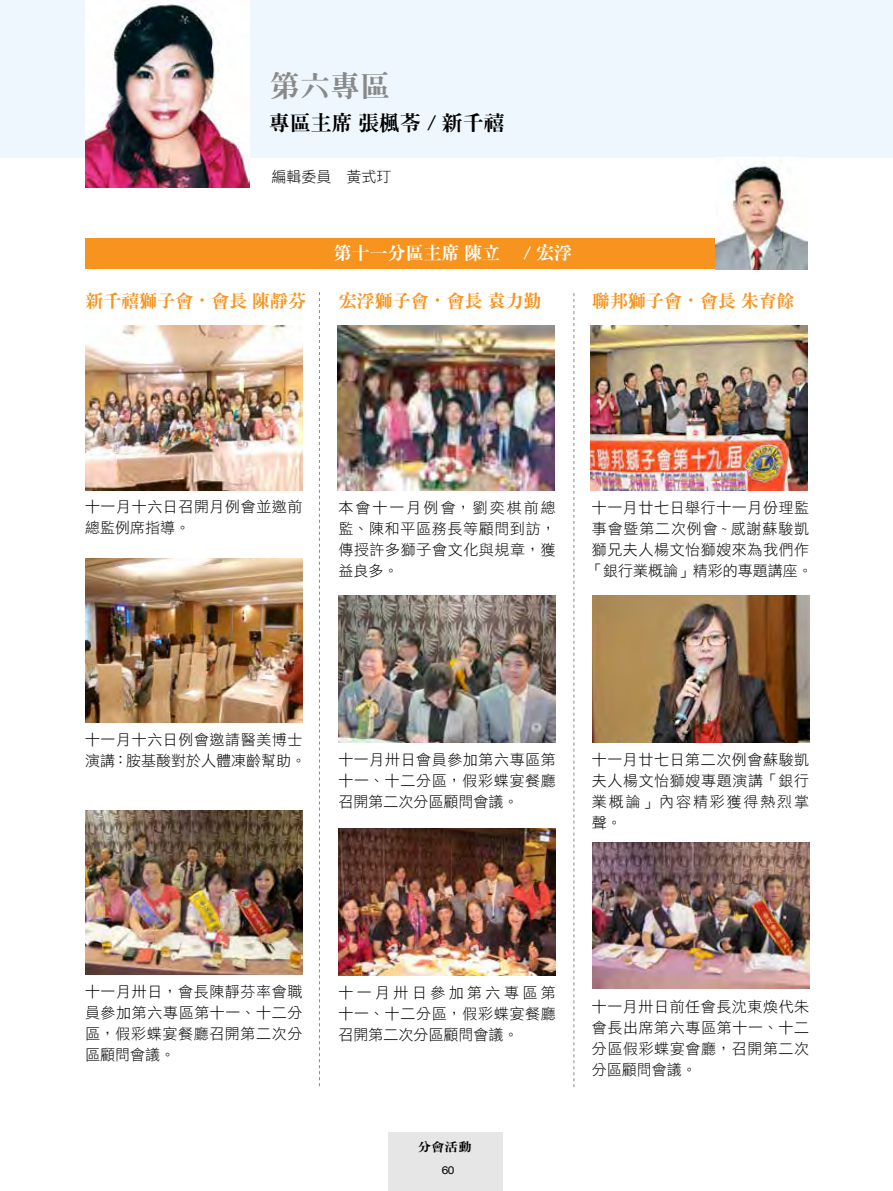
<style>
.page{position:relative;width:893px;height:1191px;background:#fff}
.page>*{position:absolute;margin:0;border:0;box-sizing:border-box;transform-origin:0 0}
.t1{font:30px "DF Ming XB HK BF";color:#898989}
.t2{font:21px "DF Ming XB HK BF";color:#000}
.t3{font:18px "DF Ming XB HK BF";color:#f7941f}
.t4{font:18px "DF Ming XB HK BF";color:#fff}
.t5{font:15px/21px "DF Hei Std W3";letter-spacing:.04em;color:#000;text-align:justify}
.t6{font:12.15px "DF Ming XB HK BF";color:#000;scale:1.11 1}
.t7{font:10.8px "Arial";color:#000;scale:1.11 1}
</style>
<div class="page">
<div style="left:388px;top:1132px;width:114px;height:59px;background:#e6e6e6"></div>
<div style="left:0;top:0;width:893px;height:157px;background:#edf7fd"></div>
<div style="left:85px;top:238px;width:723px;height:31px;background:#f7941f"></div>
<img style="left:85px;top:0;width:164px;height:187px">
<img style="left:715px;top:162px;width:92px;height:107px">
<svg style="left:319px;top:292px;width:1px;height:794px"></svg>
<svg style="left:573px;top:293px;width:1px;height:794px"></svg>
<img style="left:86px;top:326px;width:216px;height:164px">
<img style="left:86px;top:558px;width:216px;height:165px">
<img style="left:86px;top:810px;width:216px;height:164px">
<img style="left:338px;top:326px;width:216px;height:164px">
<img style="left:591px;top:326px;width:217px;height:164px">
<img style="left:339px;top:595px;width:217px;height:147px">
<img style="left:339px;top:829px;width:217px;height:146px">
<img style="left:592px;top:595px;width:217px;height:147px">
<img style="left:592px;top:842px;width:217px;height:147px">
<h1 class="t1" style="left:270px;top:70px;width:121px">第六專區</h1>
<h2 class="t2" style="left:269px;top:112px;width:237px">專區主席 張楓苓 / 新千禧</h2>
<p class="t5" style="left:272px;top:166px;width:121px">編輯委員　黃式玎</p>
<p class="t4" style="left:334px;top:243px;width:240px">第十一分區主席 陳立錩 / 宏浮</p>
<p class="t3" style="left:86px;top:292px;width:222px">新千禧獅子會．會長 陳靜芬</p>
<p class="t3" style="left:339px;top:292px;width:204px">宏浮獅子會．會長 袁力勤</p>
<p class="t3" style="left:592px;top:292px;width:204px">聯邦獅子會．會長 朱育餘</p>
<p class="t5" style="left:85px;top:496px;width:219px">十一月十六日召開月例會並邀前總監例席指導。</p>
<p class="t5" style="left:338px;top:496px;width:219px">本會十一月例會，劉奕棋前總監、陳和平區務長等顧問到訪，傳授許多獅子會文化與規章，獲益良多。</p>
<p class="t5" style="left:588px;top:496px;width:226px;text-align:left">十一月廿七日舉行十一月份理監事會暨第二次例會 ~ 感謝蘇駿凱獅兄夫人楊文怡獅嫂來為我們作「銀行業概論」精彩的專題講座。</p>
<p class="t5" style="left:85px;top:729px;width:223px">十一月十六日例會邀請醫美博士演講：胺基酸對於人體凍齡幫助。</p>
<p class="t5" style="left:338px;top:749px;width:219px">十一月卅日會員參加第六專區第十一、十二分區，假彩蝶宴餐廳召開第二次分區顧問會議。</p>
<p class="t5" style="left:592px;top:749px;width:219px">十一月廿七日第二次例會蘇駿凱夫人楊文怡獅嫂專題演講「銀行業概論」內容精彩獲得熱烈掌聲。</p>
<p class="t5" style="left:85px;top:981px;width:219px">十一月卅日，會長陳靜芬率會職員參加第六專區第十一、十二分區，假彩蝶宴餐廳召開第二次分區顧問會議。</p>
<p class="t5" style="left:338px;top:982px;width:219px">十一月卅日參加第六專區第十一、十二分區，假彩蝶宴餐廳召開第二次分區顧問會議。</p>
<p class="t6" style="left:418px;top:1141px;width:50px">分會活動</p>
<p class="t7" style="left:442px;top:1162px;width:13px">60</p>
<p class="t5" style="left:592px;top:996px;width:219px">十一月卅日前任會長沈東煥代朱會長出席第六專區第十一、十二分區假彩蝶宴會廳，召開第二次分區顧問會議。</p>
</div>
